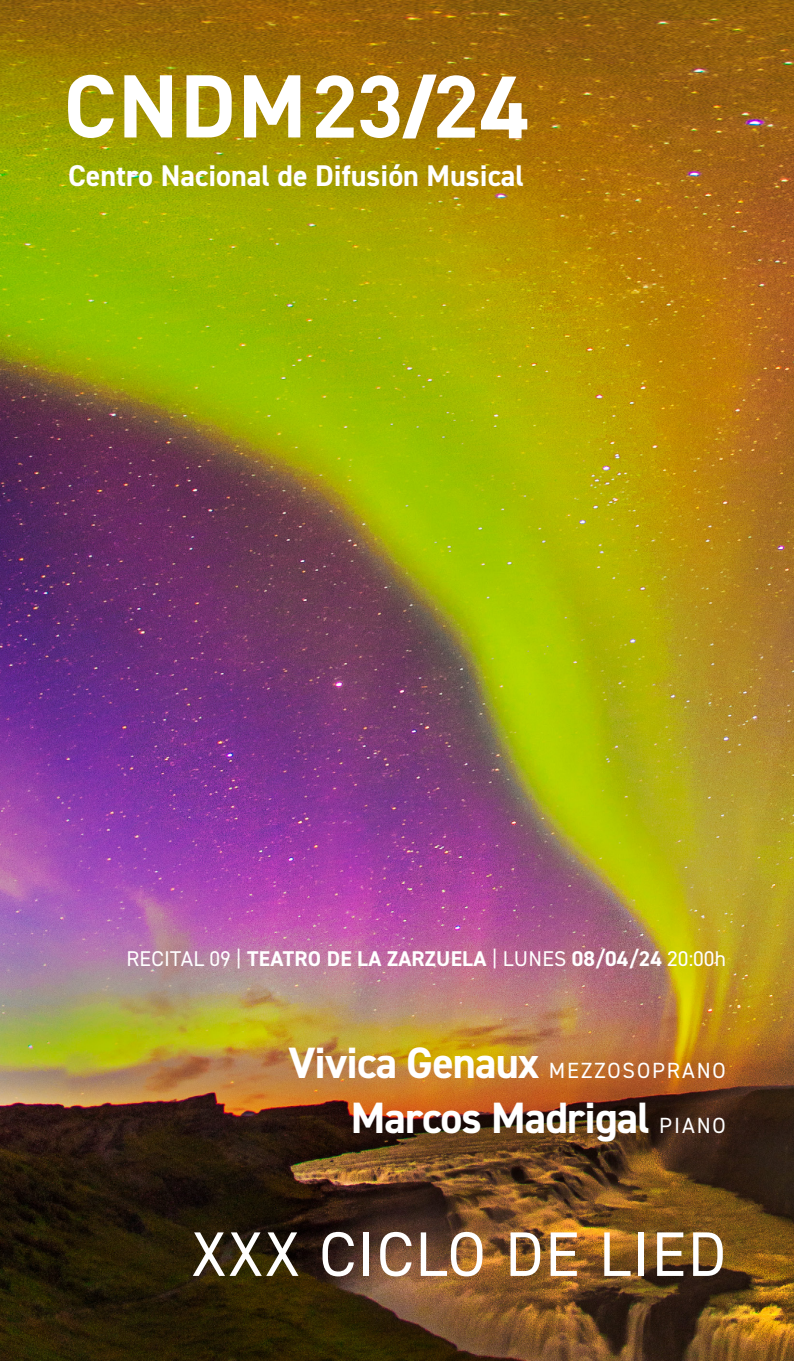
<style>
.page{position:relative;width:794px;height:1361px;background:#fff}
.page>*{position:absolute;margin:0;border:0;box-sizing:border-box;transform-origin:0 0}
.t1{font:63px "DIN2014";letter-spacing:.03em;color:#fff}
.t2{font:700 44px/55.6px "DIN2014";letter-spacing:-.02em;color:#fff;text-align:right}
.t3{font:700 30px "DIN2014";color:#fff}
.t4{font:700 21.4px "DIN2014";letter-spacing:.01em;color:#fff}
.s1{font-weight:400}
.s2{font-weight:400;font-size:22px}
</style>
<div class="page">
<img style="left:0;top:0;width:794px;height:1361px">
<svg style="left:68px;top:75px;width:46px;height:63px"></svg>
<svg style="left:124px;top:75px;width:48px;height:62px"></svg>
<svg style="left:186px;top:75px;width:46px;height:62px"></svg>
<svg style="left:244px;top:75px;width:56px;height:62px"></svg>
<svg style="left:316px;top:75px;width:38px;height:63px"></svg>
<svg style="left:360px;top:75px;width:115px;height:63px"></svg>
<svg style="left:481px;top:77px;width:46px;height:61px"></svg>
<h3 class="t3" style="left:68px;top:156px;width:457px">Centro Nacional de Difusión Musical</h3>
<p class="t4" style="left:126px;top:944px;width:601px"><span class="s1">RECITAL 09 |</span> TEATRO DE LA ZARZUELA <span class="s1">| LUNES</span> 08/04/24 <span class="s1">20:00h</span></p>
<h2 class="t2" style="left:288px;top:1034px;width:439px">Vivica Genaux <span class="s2">MEZZOSOPRANO<br></span>Marcos Madrigal <span class="s2">PIANO</span></h2>
<h1 class="t1" style="left:191px;top:1215px;width:536px">XXX CICLO DE LIED</h1>
</div>
